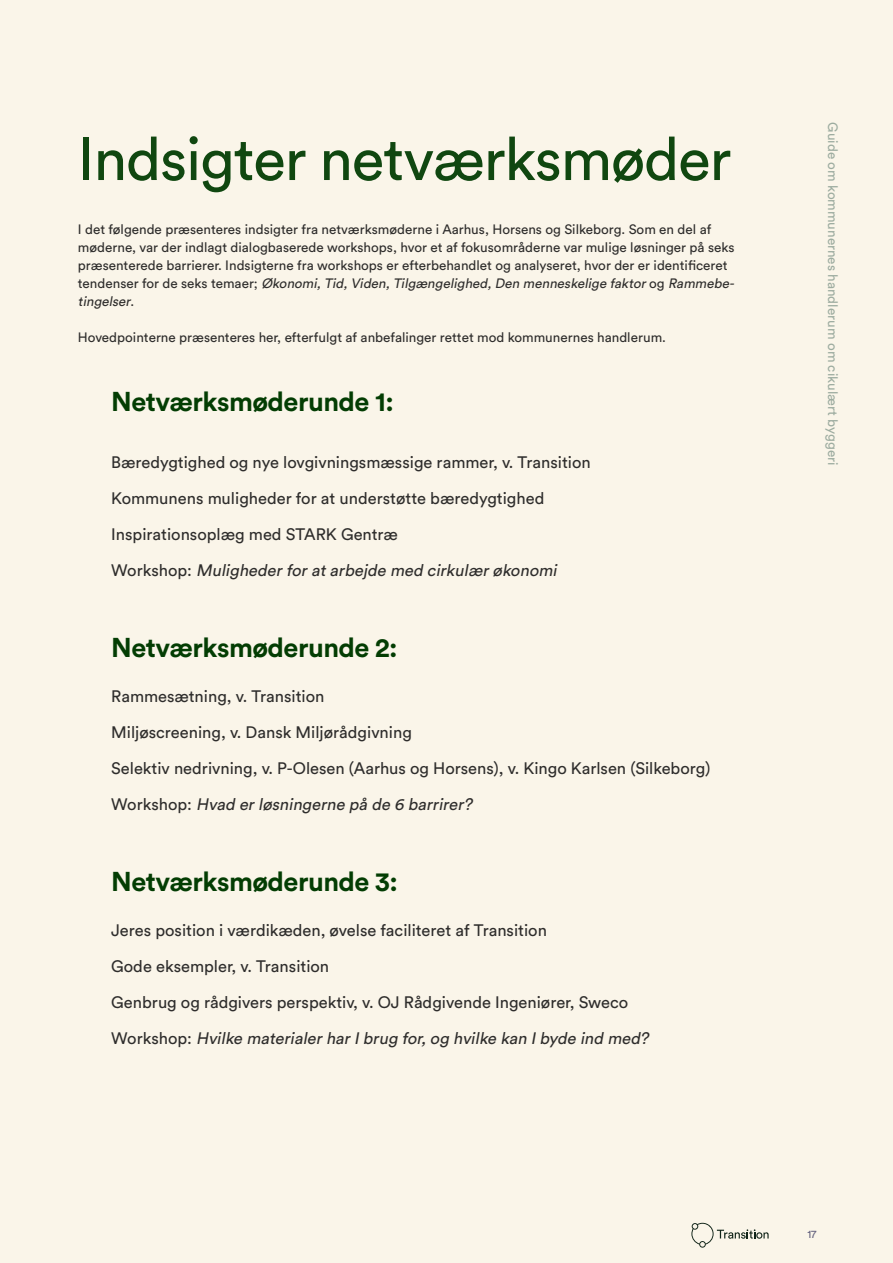
<style>
.page{position:relative;width:893px;height:1263px;background:#faf5e9}
.page>*{position:absolute;margin:0;border:0;box-sizing:border-box;transform-origin:0 0}
.H1_sort{font:60px "Circular Std";letter-spacing:-.02em;color:#104710}
.Manchet_16_18{font:700 27px "Circular Std";letter-spacing:-.02em;color:#033d03}
.Brødtekst_9_12{font:16.5px "Circular Std";color:#2e2d2c}
.Brødtekst_9_12-2{font:italic 16.5px "Circular Std";color:#2e2d2c}
.Brødtekst_9_12-3{font:13.5px/18px "Circular Std";color:#2e2d2c}
.t1{font:13.5px "Circular Std";color:#9daca0}
.t2{font:11.1px "Circular Std";color:#676581}
.s1{font-style:italic}
.s2{font-style:normal}
</style>
<div class="page">
<svg style="left:691px;top:1223px;width:78px;height:25px"></svg>
<p class="H1_sort" style="left:78px;top:123px;width:655px">Indsigter netværksmøder</p>
<p class="Brødtekst_9_12-3" style="left:78px;top:220px;width:660px">I det følgende præsenteres indsigter fra netværksmøderne i Aarhus, Horsens og Silkeborg. Som en del af møderne, var der indlagt dialogbaserede workshops, hvor et af fokusområderne var mulige løsninger på seks præsenterede barrierer. Indsigterne fra workshops er efterbehandlet og analyseret, hvor der er identificeret<br>t e n d e n s e r fo r d e s e ks t e m a e r ; <span class="s1">Økonomi,Tid,Viden,Tilgængelighed,Den menneskelige faktor</span>o g <span class="s1">Rammebe&shy;tingelser</span>.</p>
<p class="Brødtekst_9_12-3" style="left:78px;top:328px;width:590px">Hovedpointerne præsenteres her, efterfulgt af anbefalinger rettet mod kommunernes handlerum.</p>
<p class="Manchet_16_18" style="left:111px;top:384px;width:284px">Netværksmøderunde 1:</p>
<p class="Brødtekst_9_12" style="left:111px;top:452px;width:481px">Bæredygtighed og nye lovgivningsmæssige rammer, v. Transition</p>
<p class="Brødtekst_9_12" style="left:111px;top:488px;width:435px">Kommunens muligheder for at understøtte bæredygtighed</p>
<p class="Brødtekst_9_12" style="left:111px;top:524px;width:288px">Inspirationsoplæg med STARK Gentræ</p>
<p class="Brødtekst_9_12-2" style="left:111px;top:560px;width:450px"><span class="s2">Wo r ks h o p :</span> Mulighederforatarbejde med cirkulærøkonomi</p>
<p class="Manchet_16_18" style="left:111px;top:630px;width:288px">Netværksmøderunde 2:</p>
<p class="Brødtekst_9_12" style="left:111px;top:686px;width:215px">Rammesætning, v. Transition</p>
<p class="Brødtekst_9_12" style="left:111px;top:722px;width:302px">Miljøscreening, v. Dansk Miljørådgivning</p>
<p class="Brødtekst_9_12" style="left:111px;top:758px;width:601px">Selektiv nedrivning, v. P-Olesen (Aarhus og Horsens), v. Kingo Karlsen (Silkeborg)</p>
<p class="Brødtekst_9_12-2" style="left:111px;top:794px;width:366px"><span class="s2">Wo r ks h o p :</span> Hvad erløsningerne på de 6 barrirer?</p>
<p class="Manchet_16_18" style="left:111px;top:864px;width:288px">Netværksmøderunde 3:</p>
<p class="Brødtekst_9_12" style="left:111px;top:920px;width:437px">Jeres position i værdikæden, øvelse faciliteret af Transition</p>
<p class="Brødtekst_9_12" style="left:111px;top:956px;width:219px">Gode eksempler, v. Transition</p>
<p class="Brødtekst_9_12" style="left:111px;top:992px;width:518px">Genbrug og rådgivers perspektiv, v. OJ Rådgivende Ingeniører, Sweco</p>
<p class="Brødtekst_9_12-2" style="left:111px;top:1028px;width:542px"><span class="s2">Wo r k s h o p :</span> Hvilke materialerharIbrug for,og hvilke kan Ibyde ind med?</p>
<p class="t1" style="left:841px;top:122px;width:344px;rotate:90deg">Guide om kommunernes handlerum om cikulært byggeri</p>
<p class="t2" style="left:807px;top:1227px;width:11px">17</p>
</div>
